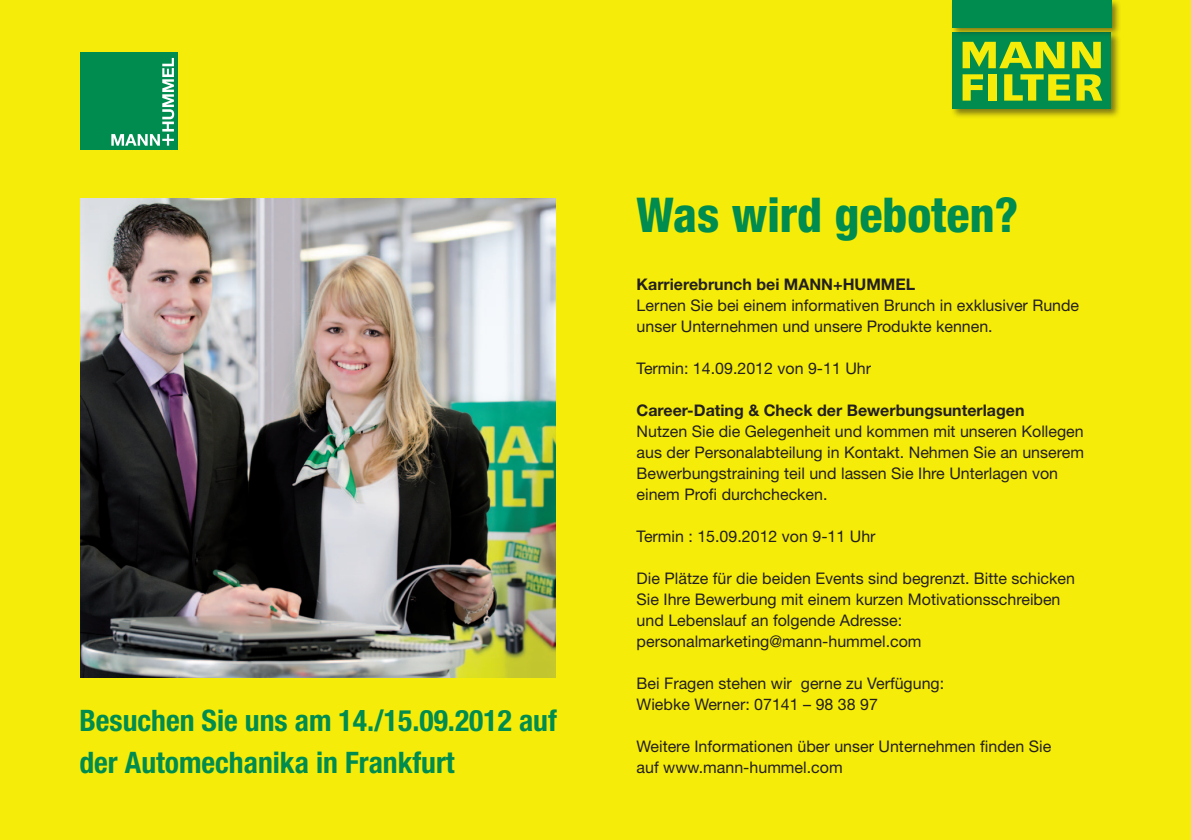
<style>
.page{position:relative;width:1191px;height:840px;background:#fff}
.page>*{position:absolute;margin:0;border:0;box-sizing:border-box;transform-origin:0 0}
.t1{font:800 condensed 48px "Helvetica Neue";color:#008c4e}
.t2{font:700 condensed 29.6px/42px "Helvetica Neue LT Std";color:#008c4e}
.t3{font:16px/21px "Helvetica Neue LT Std";color:#231f20}
.t4{font:700 16px "Helvetica Neue LT Std";color:#231f20}
</style>
<div class="page">
<div style="left:0;top:0;width:1191px;height:839px;background:#f5ec09"></div>
<div style="left:950px;top:30px;width:171px;height:89px;background:#231f20;opacity:.57"></div>
<div style="left:952px;top:32px;width:159px;height:77px;background:#008c4e"></div>
<svg style="left:1072px;top:42px;width:28px;height:26px"></svg>
<svg style="left:962px;top:74px;width:21px;height:27px"></svg>
<div style="left:988px;top:74px;width:8px;height:27px;background:#f5ec09"></div>
<svg style="left:1004px;top:74px;width:66px;height:27px"></svg>
<svg style="left:1076px;top:74px;width:26px;height:27px"></svg>
<svg style="left:962px;top:42px;width:102px;height:26px"></svg>
<div style="left:950px;top:0;width:171px;height:37px;background:#231f20;opacity:.57"></div>
<div style="left:952px;top:0;width:159px;height:27px;background:#008c4e"></div>
<img style="left:81px;top:198px;width:475px;height:479px">
<div style="left:81px;top:52px;width:97px;height:98px;background:#008c4e"></div>
<svg style="left:111px;top:58px;width:63px;height:88px"></svg>
<h2 class="t2" style="left:79px;top:698px;width:479px">Besuchen Sie uns am 14./15.09.2012 auf der Automechanika in Frankfurt</h2>
<h1 class="t1" style="left:636px;top:185px;width:383px">Was wird geboten?</h1>
<p class="t4" style="left:636px;top:274px;width:280px">Karrierebrunch bei MANN+HUMMEL</p>
<p class="t3" style="left:636px;top:294px;width:444px">Lernen Sie bei einem informativen Brunch in exklusiver Runde unser Unternehmen und unsere Produkte kennen.</p>
<p class="t3" style="left:636px;top:357px;width:236px">Termin: 14.09.2012 von 9-11 Uhr</p>
<p class="t4" style="left:636px;top:400px;width:389px">Career-Dating &amp; Check der Bewerbungsunterlagen</p>
<p class="t3" style="left:636px;top:420px;width:449px">Nutzen Sie die Gelegenheit und kommen mit unseren Kollegen aus der Personalabteilung in Kontakt. Nehmen Sie an unserem Bewerbungstraining teil und lassen Sie Ihre Unterlagen von einem Profi durchchecken.</p>
<p class="t3" style="left:636px;top:525px;width:240px">Termin : 15.09.2012 von 9-11 Uhr</p>
<p class="t3" style="left:636px;top:567px;width:440px">Die Plätze für die beiden Events sind begrenzt. Bitte schicken Sie Ihre Bewerbung mit einem kurzen Motivationsschreiben und Lebenslauf an folgende Adresse: personalmarketing@mann-hummel.com</p>
<p class="t3" style="left:636px;top:672px;width:309px">Bei Fragen stehen wir gerne zu Verfügung:<br>Wiebke Werner: 07141 – 98 38 97</p>
<p class="t3" style="left:636px;top:735px;width:416px">Weitere Informationen über unser Unternehmen finden Sie auf www.mann-hummel.com</p>
</div>
